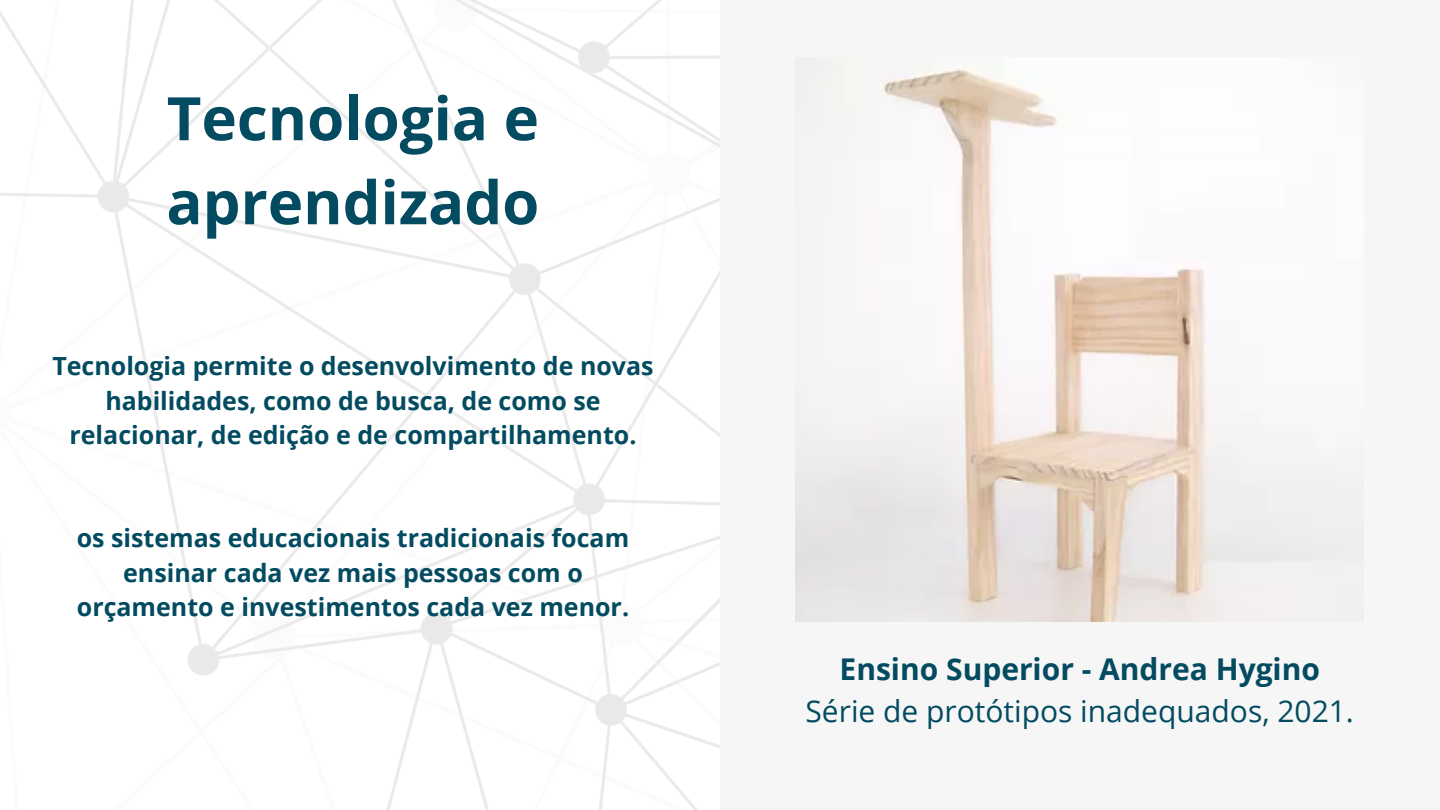
<style>
.page{position:relative;width:1440px;height:810px;background:#fff}
.page>*{position:absolute;margin:0;border:0;box-sizing:border-box;transform-origin:0 0}
.t1{font:700 60px/84px "Open Sans";color:#034b60}
.t2{font:30px "Open Sans";color:#034b60}
.t3{font:700 30px "Open Sans";color:#034b60}
.t4{font:700 25px/34.5px "Open Sans";color:#034b60;text-align:center}
</style>
<div class="page">
<img style="left:0;top:0;width:720px;height:810px">
<div style="left:720px;top:0;width:720px;height:810px;background:#f6f6f6"></div>
<img style="left:796px;top:69px;width:544px;height:552px">
<h1 class="t1" style="left:166px;top:75px;width:374px">Tecnologia e aprendizado</h1>
<p class="t4" style="left:52px;top:348px;width:603px">Tecnologia permite o desenvolvimento de novas habilidades, como de busca, de como se relacionar, de edição e de compartilhamento.</p>
<p class="t4" style="left:77px;top:520px;width:554px">os sistemas educacionais tradicionais focam ensinar cada vez mais pessoas com o orçamento e investimentos cada vez menor.</p>
<p class="t3" style="left:840px;top:648px;width:482px">Ensino Superior - Andrea Hygino</p>
<p class="t2" style="left:806px;top:690px;width:550px">Série de protótipos inadequados, 2021.</p>
</div>
